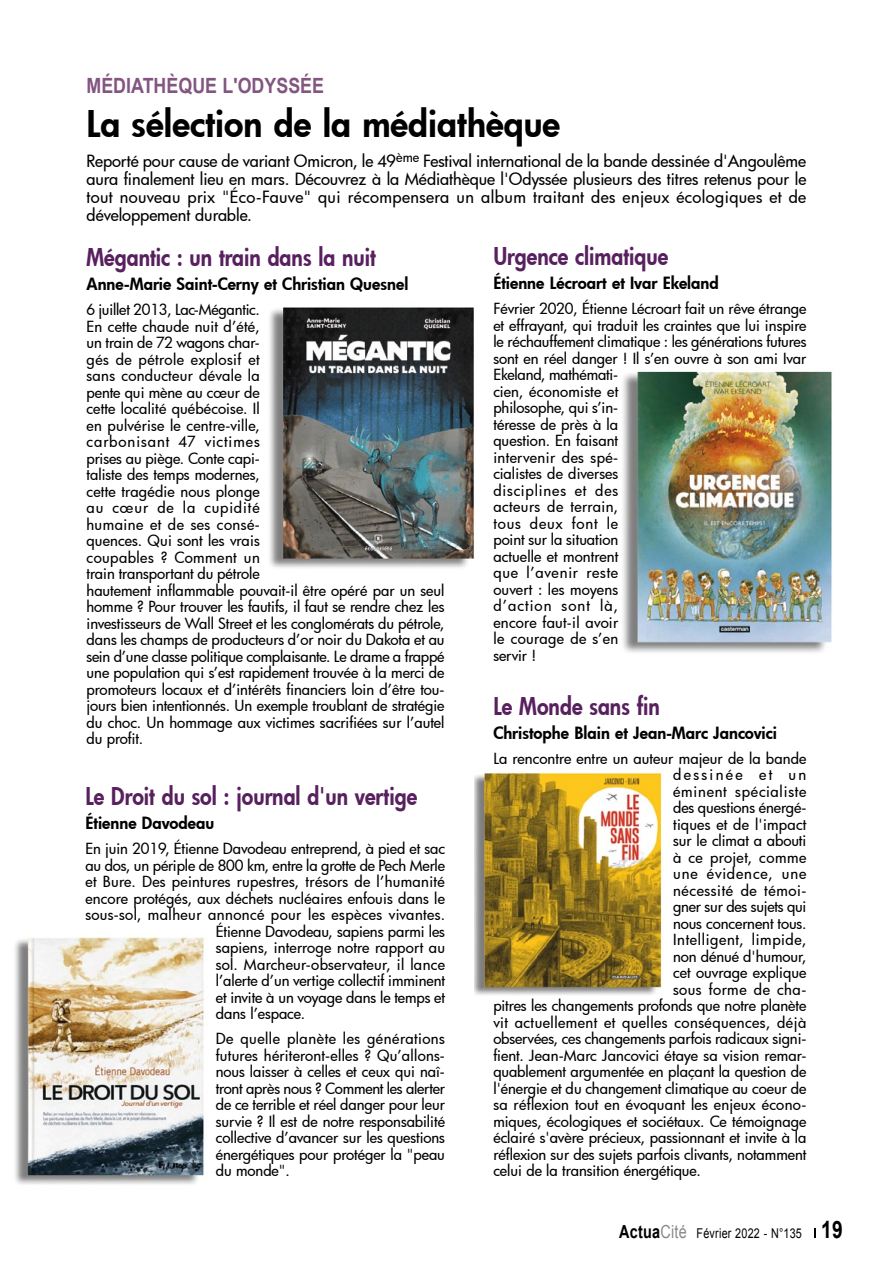
<style>
.page{position:relative;width:893px;height:1263px;background:#fff}
.page>*{position:absolute;margin:0;border:0;box-sizing:border-box;transform-origin:0 0}
.t1{font:800 36px "Futura";color:#000}
.t2{font:800 24px "Futura";color:#58205e;scale:.88 1}
.t3{font:700 21px "Arial";color:#835681;scale:.85 1}
.t4{font:500 16.5px/18px "Futura";letter-spacing:.015em;color:#000;text-align:justify}
.t5{font:800 16.5px "Futura";color:#000}
.t6{font:500 15px/16.5px "Futura";color:#000}
.t7{font:500 15px "Futura";letter-spacing:.02em;color:#000}
.t8{font:500 15px "Futura";letter-spacing:.03em;color:#000}
.t9{font:500 15px "Futura";letter-spacing:.025em;color:#000}
.t10{font:500 15px "Futura";letter-spacing:.04em;color:#000}
.t11{font:500 15px "Futura";letter-spacing:.05em;color:#000}
.t12{font:500 15px "Futura";letter-spacing:.06em;color:#000}
.t13{font:500 15px "Futura";letter-spacing:.16em;color:#000}
.t14{font:13.5px "Arial";letter-spacing:.02em;color:#000;scale:.8 1}
.s1{font-weight:700;font-size:18px}
.s2{font-size:18px;color:#87888a}
.s3{font-weight:700;font-size:24px}
</style>
<div class="page">
<svg style="left:814px;top:1229px;width:2px;height:9px"></svg>
<img style="left:474px;top:772px;width:189px;height:223px">
<img style="left:269px;top:307px;width:206px;height:261px">
<img style="left:623px;top:371px;width:209px;height:281px">
<img style="left:15px;top:937px;width:189px;height:247px">
<h3 class="t3" style="left:87px;top:72px;width:281px">MÉDIATHÈQUE L'ODYSSÉE</h3>
<h1 class="t1" style="left:87px;top:99px;width:475px">La sélection de la médiathèque</h1>
<p class="t4" style="left:87px;top:152px;width:721px">Reporté pour cause de variant Omicron, le 49<sup>ème</sup> Festival international de la bande dessinée d'Angoulême aura finalement lieu en mars. Découvrez à la Médiathèque l'Odyssée plusieurs des titres retenus pour le tout nouveau prix "Éco-Fauve" qui récompensera un album traitant des enjeux écologiques et de développement durable.</p>
<h2 class="t2" style="left:87px;top:241px;width:330px">Mégantic : un train dans la nuit</h2>
<p class="t5" style="left:87px;top:273px;width:323px">Anne-Marie Saint-Cerny et Christian Quesnel</p>
<p class="t6" style="left:87px;top:301px;width:360px">6 juillet 2013, Lac-Mégantic.<br>En cette chaude nuit d’été,<br>un train de 72 wagons char-<br>gés de pétrole explosif et<br>sans conducteur dévale la<br>pente qui mène au cœur de<br>cette localité québécoise. Il<br>en pulvérise le centre-ville,<br>carbonisant 47 victimes<br>prises au piège. Conte capi-<br>taliste des temps modernes,<br>cette tragédie nous plonge<br>au cœur de la cupidité<br>humaine et de ses consé-<br>quences. Qui sont les vrais<br>coupables ? Comment un<br>train transportant du pétrole<br>hautement inflammable pouvait-il être opéré par un seul homme ? Pour trouver les fautifs, il faut se rendre chez les investisseurs de Wall Street et les conglomérats du pétrole, dans les champs de producteurs d’or noir du Dakota et au sein d’une classe politique complaisante. Le drame a frappé une population qui s’est rapidement trouvée à la merci de promoteurs locaux et d’intérêts fi nanciers loin d’être tou&shy;jours bien intentionnés. Un exemple troublant de stratégie du choc. Un hommage aux victimes sacrifiées sur l’autel du profit.</p>
<h2 class="t2" style="left:85px;top:780px;width:379px">Le Droit du sol : journal d'un vertige</h2>
<p class="t5" style="left:85px;top:812px;width:130px">Étienne Davodeau</p>
<p class="t6" style="left:85px;top:840px;width:361px">En juin 2019, Étienne Davodeau entreprend, à pied et sac</p>
<p class="t6" style="left:85px;top:857px;width:361px">au dos, un périple de 800 km, entre la grotte de Pech Merle</p>
<p class="t7" style="left:85px;top:872px;width:361px">et Bure. Des peintures rupestres, trésors de l’humanité</p>
<p class="t6" style="left:85px;top:890px;width:361px">encore protégés, aux déchets nucléaires enfouis dans le</p>
<p class="t9" style="left:85px;top:905px;width:361px">sous-sol, malheur annoncé pour les espèces vivantes.</p>
<p class="t6" style="left:216px;top:923px;width:231px">Étienne Davodeau, sapiens parmi les</p>
<p class="t6" style="left:216px;top:939px;width:231px">sapiens, interroge notre rapport au</p>
<p class="t7" style="left:216px;top:954px;width:231px">sol. Marcheur-observateur, il lance</p>
<p class="t6" style="left:216px;top:972px;width:231px">l’alerte d’un vertige collectif imminent</p>
<p class="t6" style="left:216px;top:989px;width:231px">et invite à un voyage dans le temps et</p>
<p class="t6" style="left:216px;top:1005px;width:91px">dans l’espace.</p>
<p class="t6" style="left:216px;top:1030px;width:231px;text-align:justify">De quelle planète les générations futures hériteront-elles ? Qu’allons&shy;nous laisser à celles et ceux qui naî&shy;tront après nous ? Comment les alerter de ce terrible et réel danger pour leur survie ? Il est de notre responsabilité collective d’avancer sur les questions énergétiques pour protéger la "peau du monde".</p>
<h2 class="t2" style="left:493px;top:240px;width:200px">Urgence climatique</h2>
<p class="t5" style="left:493px;top:272px;width:227px">Étienne Lécroart et Ivar Ekeland</p>
<p class="t6" style="left:493px;top:300px;width:315px">Février 2020, Étienne Lécroart fait un rêve étrange et effrayant, qui traduit les craintes que lui inspire le réchauffement climatique : les générations futures sont en réel danger ! Il s’en ouvre à son ami Ivar<br>Ekeland, mathémati-<br>cien, économiste et<br>philosophe, qui s’in-<br>téresse de près à la<br>question. En faisant<br>intervenir des spé-<br>cialistes de diverses<br>disciplines et des<br>acteurs de terrain,<br>tous deux font le<br>point sur la situation<br>actuelle et montrent<br>que l’avenir reste<br>ouvert : les moyens<br>d’action sont là,<br>encore faut-il avoir<br>le courage de s’en<br>servir !</p>
<h2 class="t2" style="left:493px;top:690px;width:191px">Le Monde sans fin</h2>
<p class="t5" style="left:493px;top:721px;width:285px">Christophe Blain et Jean-Marc Jancovici</p>
<p class="t6" style="left:493px;top:750px;width:315px">La rencontre entre un auteur majeur de la bande</p>
<p class="t13" style="left:673px;top:765px;width:135px">dessinée et un</p>
<p class="t11" style="left:673px;top:781px;width:135px">éminent spécialiste</p>
<p class="t6" style="left:673px;top:799px;width:135px">des questions énergé-</p>
<p class="t6" style="left:673px;top:816px;width:135px">tiques et de l'impact</p>
<p class="t6" style="left:673px;top:832px;width:135px">sur le climat a abouti</p>
<p class="t8" style="left:673px;top:847px;width:135px">à ce projet, comme</p>
<p class="t12" style="left:673px;top:864px;width:135px">une évidence, une</p>
<p class="t10" style="left:673px;top:880px;width:135px">nécessité de témoi-</p>
<p class="t6" style="left:673px;top:898px;width:135px">gner sur des sujets qui</p>
<p class="t6" style="left:673px;top:915px;width:135px">nous concernent tous.</p>
<p class="t10" style="left:673px;top:930px;width:135px">Intelligent, limpide,</p>
<p class="t6" style="left:673px;top:948px;width:135px">non dénué d'humour,</p>
<p class="t6" style="left:673px;top:964px;width:135px">cet ouvrage explique</p>
<p class="t8" style="left:673px;top:979px;width:135px">sous forme de cha-</p>
<p class="t6" style="left:493px;top:997px;width:314px">pitres les changements profonds que notre planète</p>
<p class="t8" style="left:493px;top:1012px;width:315px">vit actuellement et quelles conséquences, déjà</p>
<p class="t6" style="left:493px;top:1030px;width:315px">observées, ces changements parfois radicaux signi-</p>
<p class="t6" style="left:493px;top:1047px;width:315px">fient. Jean-Marc Jancovici étaye sa vision remar-</p>
<p class="t6" style="left:493px;top:1063px;width:314px">quablement argumentée en plaçant la question de</p>
<p class="t6" style="left:493px;top:1080px;width:315px">l'énergie et du changement climatique au coeur de</p>
<p class="t6" style="left:493px;top:1096px;width:315px">sa réflexion tout en évoquant les enjeux écono-</p>
<p class="t6" style="left:493px;top:1113px;width:315px">miques, écologiques et sociétaux. Ce témoignage</p>
<p class="t6" style="left:493px;top:1129px;width:315px">éclairé s'avère précieux, passionnant et invite à la</p>
<p class="t6" style="left:493px;top:1146px;width:314px">réflexion sur des sujets parfois clivants, notamment</p>
<p class="t6" style="left:493px;top:1162px;width:209px">celui de la transition énergétique.</p>
<p class="t14" style="left:619px;top:1224px;width:281px"><span class="s1">ACTUA</span><span class="s2">Cité</span> Février 2022 - N°135 <span class="s3">19</span></p>
</div>
